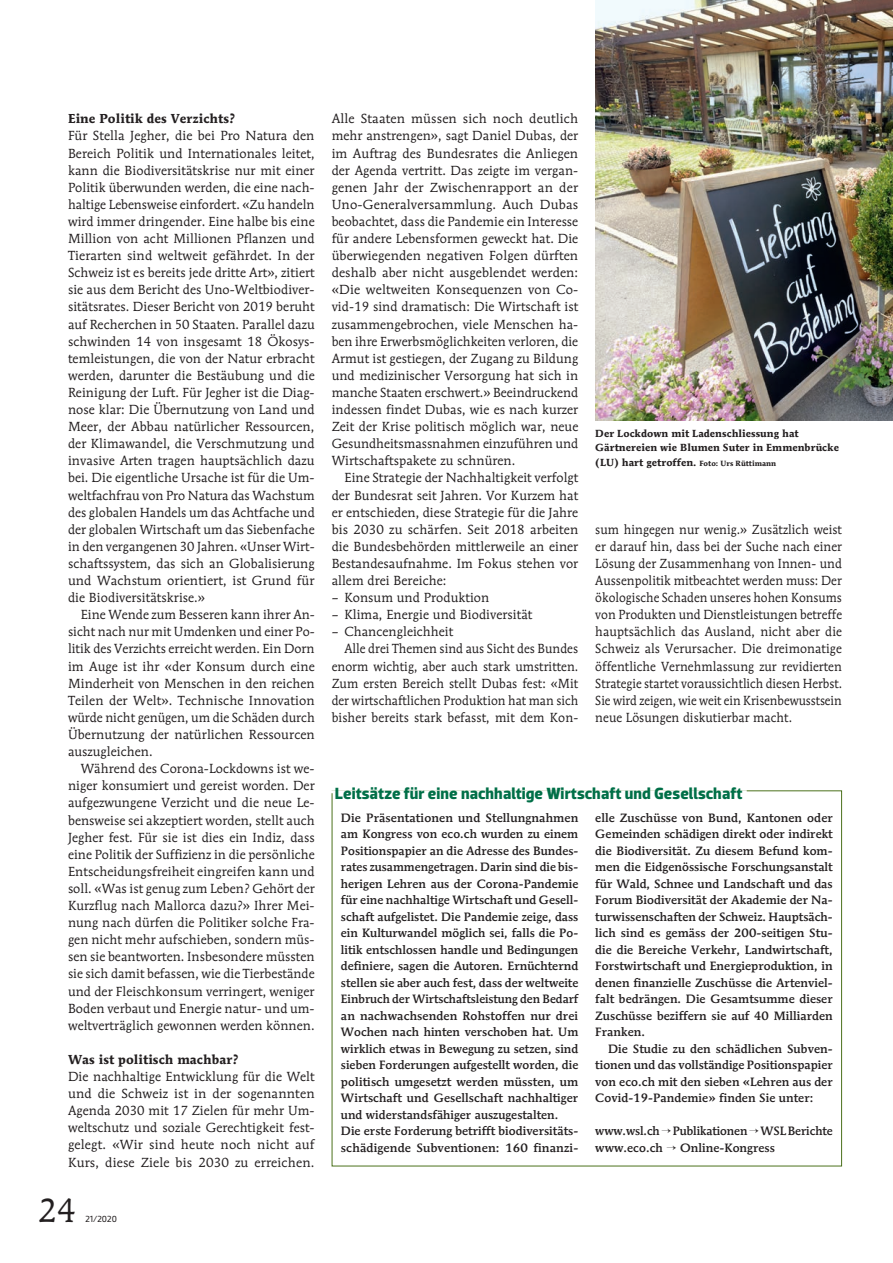
<style>
.page{position:relative;width:893px;height:1263px;background:#fff}
.page>*{position:absolute;margin:0;border:0;box-sizing:border-box;transform-origin:0 0}
.t1{font:33px "Mendoza Roman";color:#231f20}
.t2{font:700 16.5px "Dobra";letter-spacing:.005em;color:#006f47}
.t3{font:13.05px/17.1px "Mendoza Roman";letter-spacing:.005em;color:#231f20;text-align:justify}
.t4{font:13.05px/17.1px "Mendoza Roman";letter-spacing:.005em;color:#231f20;text-align:justify;scale:.95 1}
.t5{font:13.05px "Mendoza Roman";letter-spacing:.005em;color:#231f20;scale:.94 1}
.t6{font:700 12.9px "Mendoza Roman";letter-spacing:.005em;color:#231f20}
.t7{font:500 12px/16.5px "Mendoza Roman";letter-spacing:.005em;color:#231f20}
.t8{font:700 10.2px/14.2px "Mendoza Roman";letter-spacing:.005em;color:#231f20}
.t9{font:9px "Dobra";color:#231f20}
.s1{font-size:7.5px}
</style>
<div class="page">
<img style="left:595px;top:0;width:298px;height:421px">
<p class="t6" style="left:68px;top:111px;width:169px">Eine Politik des Verzichts?</p>
<p class="t3" style="left:68px;top:127px;width:248px">Für Stella Jegher, die bei Pro Natura den Bereich Politik und Internationales leitet, kann die Biodiversitätskrise nur mit einer Politik überwunden werden, die eine nach&shy;haltige Lebensweise einfordert. «Zu handeln wird immer dringender. Eine halbe bis eine Million von acht Millionen Pflanzen und Tierarten sind weltweit gefährdet. In der Schweiz ist es bereits jede dritte Art», zitiert sie aus dem Bericht des Uno-Weltbiodiver&shy;sitätsrates. Dieser Bericht von 2019 beruht auf Recherchen in 50 Staaten. Parallel dazu schwinden 14 von insgesamt 18 Ökosys&shy;temleistungen, die von der Natur erbracht werden, darunter die Bestäubung und die Reinigung der Luft. Für Jegher ist die Diag&shy;nose klar: Die Übernutzung von Land und Meer, der Abbau natürlicher Ressourcen, der Klimawandel, die Verschmutzung und invasive Arten tragen hauptsächlich dazu bei. Die eigentliche Ursache ist für die Um&shy;weltfachfrau von Pro Natura das Wachstum des globalen Handels um das Achtfache und der globalen Wirtschaft um das Siebenfache in den vergangenen 30 Jahren. «Unser Wirt&shy;schaftssystem, das sich an Globalisierung und Wachstum orientiert, ist Grund für die Biodiversitätskrise.»</p>
<p class="t3" style="left:68px;top:606px;width:248px;text-indent:13px">Eine Wende zum Besseren kann ihrer An&shy;sicht nach nur mit Umdenken und einer Po&shy;litik des Verzichts erreicht werden. Ein Dorn im Auge ist ihr «der Konsum durch eine Minderheit von Menschen in den reichen Teilen der Welt». Technische Innovation würde nicht genügen, um die Schäden durch Übernutzung der natürlichen Ressourcen auszugleichen.</p>
<p class="t3" style="left:68px;top:760px;width:248px;text-indent:13px">Während des Corona-Lockdowns ist we&shy;niger konsumiert und gereist worden. Der aufgezwungene Verzicht und die neue Le&shy;bensweise sei akzeptiert worden, stellt auch Jegher fest. Für sie ist dies ein Indiz, dass eine Politik der Suffizienz in die persönliche Entscheidungsfreiheit eingreifen kann und soll. «Was ist genug zum Leben? Gehört der Kurzflug nach Mallorca dazu?» Ihrer Mei&shy;nung nach dürfen die Politiker solche Fra&shy;gen nicht mehr aufschieben, sondern müs&shy;sen sie beantworten. Insbesondere müssten sie sich damit befassen, wie die Tierbestände und der Fleischkonsum verringert, weniger Boden verbaut und Energie natur- und um&shy;weltverträglich gewonnen werden können.</p>
<p class="t6" style="left:68px;top:1051px;width:172px">Was ist politisch machbar?</p>
<p class="t3" style="left:68px;top:1068px;width:248px">Die nachhaltige Entwicklung für die Welt und die Schweiz ist in der sogenannten Agenda 2030 mit 17 Zielen für mehr Um&shy;weltschutz und soziale Gerechtigkeit fest&shy;gelegt. «Wir sind heute noch nicht auf Kurs, diese Ziele bis 2030 zu erreichen.</p>
<h1 class="t1" style="left:38px;top:1190px;width:39px">24</h1>
<p class="t9" style="left:86px;top:1213px;width:33px">21/2020</p>
<p class="t3" style="left:332px;top:110px;width:248px">Alle Staaten müssen sich noch deutlich mehr anstrengen», sagt Daniel Dubas, der im Auftrag des Bundesrates die Anliegen der Agenda vertritt. Das zeigte im vergan&shy;genen Jahr der Zwischenrapport an der Uno-Generalversammlung. Auch Dubas beobachtet, dass die Pandemie ein Interesse für andere Lebensformen geweckt hat. Die überwiegenden negativen Folgen dürften deshalb aber nicht ausgeblendet werden: «Die weltweiten Konsequenzen von Co&shy;vid-19 sind dramatisch: Die Wirtschaft ist zusammengebrochen, viele Menschen ha&shy;ben ihre Erwerbsmöglichkeiten verloren, die Armut ist gestiegen, der Zugang zu Bildung und medizinischer Versorgung hat sich in manche Staaten erschwert.» Beeindruckend indessen findet Dubas, wie es nach kurzer Zeit der Krise politisch möglich war, neue Gesundheitsmassnahmen einzuführen und Wirtschaftspakete zu schnüren.</p>
<p class="t3" style="left:332px;top:469px;width:248px;text-indent:13px">Eine Strategie der Nachhaltigkeit verfolgt der Bundesrat seit Jahren. Vor Kurzem hat er entschieden, diese Strategie für die Jahre bis 2030 zu schärfen. Seit 2018 arbeiten die Bundesbehörden mittlerweile an einer Bestandesaufnahme. Im Fokus stehen vor allem drei Bereiche:</p>
<p class="t3" style="left:332px;top:589px;width:159px">– Konsum und Produktion</p>
<p class="t3" style="left:332px;top:606px;width:202px">– Klima, Energie und Biodiversität</p>
<p class="t3" style="left:332px;top:623px;width:123px">– Chancengleichheit</p>
<p class="t4" style="left:344px;top:640px;width:247px">Alle drei Themen sind aus Sicht des Bundes</p>
<p class="t4" style="left:332px;top:657px;width:261px">enorm wichtig, aber auch stark umstritten.</p>
<p class="t4" style="left:332px;top:674px;width:261px">Zum ersten Bereich stellt Dubas fest: «Mit</p>
<p class="t5" style="left:332px;top:692px;width:264px">der wirtschaftlichen Produktion hat man sich</p>
<p class="t3" style="left:332px;top:709px;width:248px">bisher bereits stark befasst, mit dem Kon-</p>
<p class="t8" style="left:595px;top:426px;width:245px">Der Lockdown mit Ladenschliessung hat<br>Gärtnereien wie Blumen Suter in Emmenbrücke (LU) hart getroffen. <span class="s1">Foto: Urs Rüttimann</span></p>
<p class="t4" style="left:595px;top:521px;width:261px">sum hingegen nur wenig.» Zusätzlich weist er darauf hin, dass bei der Suche nach einer Lösung der Zusammenhang von Innen- und Aussenpolitik mitbeachtet werden muss: Der ökologische Schaden unseres hohen Konsums von Produkten und Dienstleistungen betreffe hauptsächlich das Ausland, nicht aber die Schweiz als Verursacher. Die dreimonatige öffentliche Vernehmlassung zur revidierten Strategie startet voraussichtlich diesen Herbst.<br>Sie wird zeigen, wie weit ein Krisenbewusstsein neue Lösungen diskutierbar macht.</p>
<p class="t2" style="left:335px;top:783px;width:409px">Leitsätze für eine nachhaltige Wirtschaft und Gesellschaft</p>
<p class="t7" style="left:341px;top:809px;width:239px">Die Präsentationen und Stellungnahmen am Kongress von eco.ch wurden zu einem Positionspapier an die Adresse des Bundes&shy;rates zusammengetragen. Darin sind die bis&shy;herigen Lehren aus der Corona-Pandemie für eine nachhaltige Wirtschaft und Gesell&shy;schaft aufgelistet. Die Pandemie zeige, dass ein Kulturwandel möglich sei, falls die Po&shy;litik entschlossen handle und Bedingungen definiere, sagen die Autoren. Ernüchternd stellen sie aber auch fest, dass der weltweite Einbruch der Wirtschaftsleistung den Bedarf an nachwachsenden Rohstoffen nur drei Wochen nach hinten verschoben hat. Um wirklich etwas in Bewegung zu setzen, sind sieben Forderungen aufgestellt worden, die politisch umgesetzt werden müssten, um Wirtschaft und Gesellschaft nachhaltiger und widerstandsfähiger auszugestalten.<br>Die erste Forderung betrifft biodiversitäts&shy;schädigende Subventionen: 160 finanzi-</p>
<p class="t7" style="left:595px;top:809px;width:239px;text-align:justify">elle Zuschüsse von Bund, Kantonen oder Gemeinden schädigen direkt oder indirekt die Biodiversität. Zu diesem Befund kom&shy;men die Eidgenössische Forschungsanstalt für Wald, Schnee und Landschaft und das Forum Biodiversität der Akademie der Na&shy;turwissenschaften der Schweiz. Hauptsäch&shy;lich sind es gemäss der 200-seitigen Stu&shy;die die Bereiche Verkehr, Landwirtschaft, Forstwirtschaft und Energieproduktion, in denen finanzielle Zuschüsse die Artenviel&shy;falt bedrängen. Die Gesamtsumme dieser Zuschüsse beziffern sie auf 40 Milliarden Franken.</p>
<p class="t7" style="left:595px;top:1040px;width:239px;text-align:justify;text-indent:13px">Die Studie zu den schädlichen Subven&shy;tionen und das vollständige Positionspapier von eco.ch mit den sieben «Lehren aus der Covid-19-Pandemie» finden Sie unter:</p>
<p class="t7" style="left:595px;top:1122px;width:239px">www.wsl.ch → Publikationen → WSL Berichte www.eco.ch → Online-Kongress</p>
</div>
